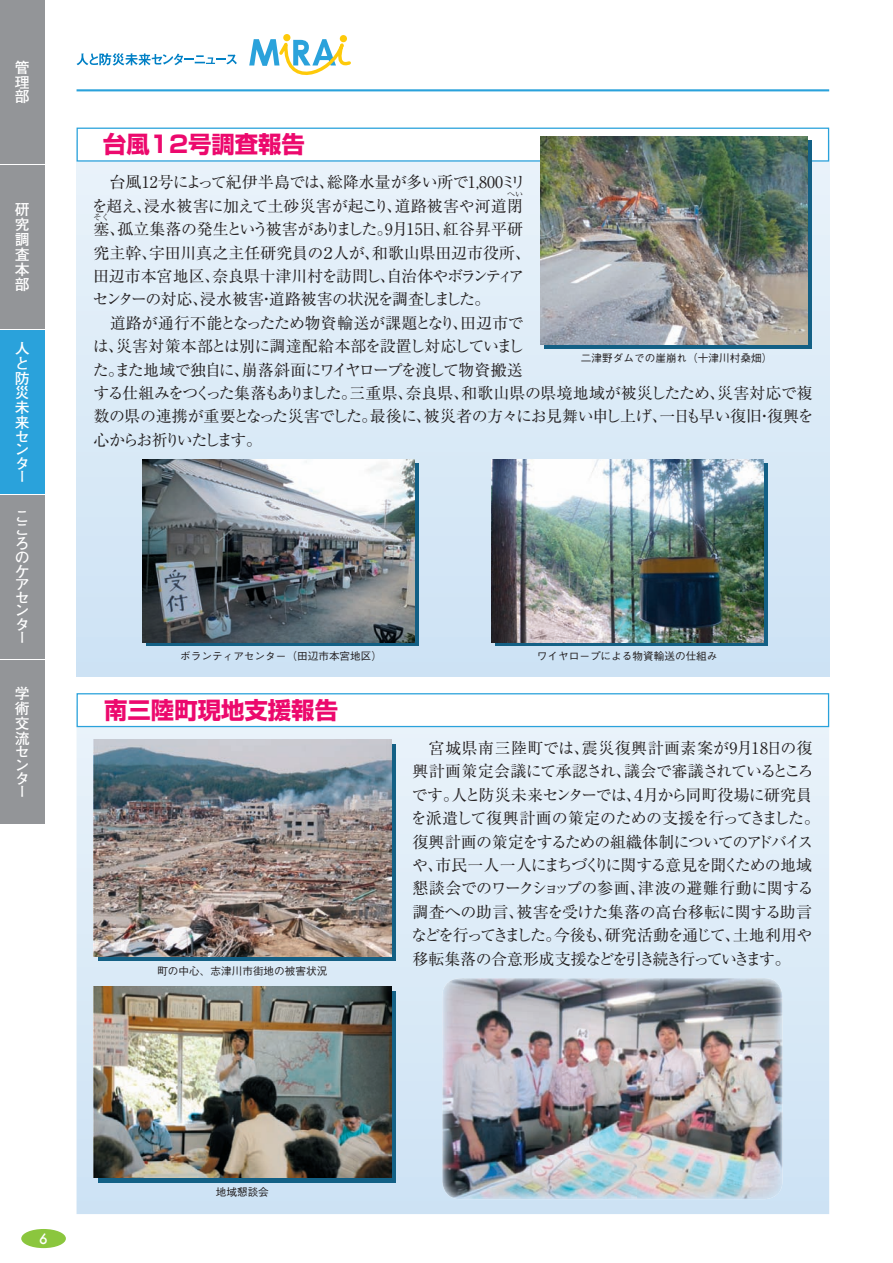
<style>
.page{position:relative;width:893px;height:1263px;background:#fff}
.page>*{position:absolute;margin:0;border:0;box-sizing:border-box;transform-origin:0 0}
.t1{font:700 23.4px "Shin Go Pro";color:#ec096d}
.t2{font:15.9px/23.4px "Ryumin Pro";letter-spacing:-.03em;color:#231f20}
.t3{font:15.9px/23.4px "Ryumin Pro";letter-spacing:-.01em;color:#231f20}
.t4{font:700 14.85px/14.1px "Futo Go B101 Pro";color:#fff;text-align:justify}
.t5{font:500 13.8px "Futura";color:#fff}
.t6{font:500 10.65px "Gothic BBB Pro";color:#231f20}
.t7{font:7.95px "Ryumin Pro";color:#231f20}
</style>
<div class="page">
<div style="left:0;top:0;width:45px;height:164px;background:#939598"></div>
<div style="left:0;top:165px;width:45px;height:164px;background:#939598"></div>
<div style="left:0;top:330px;width:45px;height:164px;background:#2aa2db"></div>
<div style="left:0;top:495px;width:45px;height:164px;background:#939598"></div>
<div style="left:0;top:660px;width:45px;height:164px;background:#939598"></div>
<div style="left:77px;top:140px;width:752px;height:536px;background:linear-gradient(to bottom,#ebf4fb,#cbe1f3)"></div>
<div style="left:77px;top:128px;width:752px;height:34px;background:#fff;border:1px solid #2aa2db"></div>
<svg style="left:77px;top:727px;width:752px;height:487px;background:#dcebf7"></svg>
<svg style="left:249px;top:34px;width:102px;height:41px"></svg>
<div style="left:283px;top:34px;width:7px;height:7px;background:#feca0a;border-radius:50%"></div>
<div style="left:340px;top:35px;width:7px;height:7px;background:#feca0a;border-radius:50%"></div>
<svg style="left:77px;top:53px;width:160px;height:13px"></svg>
<hr style="left:77px;top:89px;width:752px;height:2px;background:#2aa2db">
<svg style="left:495px;top:463px;width:272px;height:183px;background:#2a6781"></svg>
<div style="left:147px;top:463px;width:272px;height:183px;background:linear-gradient(to right,#136085,#136085)"></div>
<svg style="left:544px;top:140px;width:268px;height:209px;background:#256989"></svg>
<div style="left:98px;top:744px;width:297px;height:217px;background:#136085"></div>
<div style="left:98px;top:991px;width:297px;height:191px;background:#136085"></div>
<img style="left:491px;top:459px;width:272px;height:183px">
<img style="left:142px;top:459px;width:273px;height:183px">
<img style="left:540px;top:136px;width:268px;height:208px">
<img style="left:94px;top:740px;width:297px;height:217px">
<img style="left:94px;top:986px;width:297px;height:192px">
<img style="left:442px;top:978px;width:340px;height:221px">
<div style="left:77px;top:693px;width:752px;height:34px;background:#fff;border:1px solid #2aa2db"></div>
<div style="left:21px;top:1229px;width:45px;height:19px;background:#8bc63e;border-radius:50%"></div>
<p class="t4" style="left:15px;top:58px;width:16px;line-height:14.9px">管理部</p>
<p class="t4" style="left:15px;top:200px;width:16px;line-height:14.9px">研究調査本部</p>
<p class="t4" style="left:15px;top:340px;width:16px;text-align:left">人と防災未来センター</p>
<p class="t4" style="left:15px;top:508px;width:15px;line-height:13.5px">こころのケアセンター</p>
<p class="t4" style="left:15px;top:684px;width:16px">学術交流センター</p>
<h1 class="t1" style="left:103px;top:126px;width:203px">台風12号調査報告</h1>
<p class="t3" style="left:92px;top:170px;width:436px">　台風12号によって紀伊半島では、総降水量が多い所で1,800ミリを超え、浸水被害に加えて土砂災害が起こり、道路被害や河道閉</p>
<p class="t7" style="left:507px;top:188px;width:17px">へい</p>
<p class="t2" style="left:94px;top:216px;width:431px">塞、孤立集落の発生という被害がありました。9月15日、紅谷昇平研</p>
<p class="t7" style="left:94px;top:211px;width:17px">そく</p>
<p class="t2" style="left:93px;top:240px;width:722px">究主幹、宇田川真之主任研究員の２人が、和歌山県田辺市役所、<br>田辺市本宮地区、奈良県十津川村を訪問し、自治体やボランティア<br>センターの対応、浸水被害・道路被害の状況を調査しました。<br>　道路が通行不能となったため物資輸送が課題となり、田辺市で<br>は、災害対策本部とは別に調達配給本部を設置し対応していまし<br>た。また地域で独自に、崩落斜面にワイヤロープを渡して物資搬送<br>する仕組みをつくった集落もありました。三重県、奈良県、和歌山県の県境地域が被災したため、災害対応で複数の県の連携が重要となった災害でした。最後に、被災者の方々にお見舞い申し上げ、一日も早い復旧・復興を心からお祈りいたします。</p>
<p class="t6" style="left:581px;top:350px;width:193px">二津野ダムでの崖崩れ（十津川村桑畑）</p>
<p class="t6" style="left:180px;top:647px;width:203px">ボランティアセンター（田辺市本宮地区）</p>
<p class="t6" style="left:537px;top:647px;width:182px">ワイヤロープによる物資輸送の仕組み</p>
<h1 class="t1" style="left:104px;top:692px;width:235px">南三陸町現地支援報告</h1>
<p class="t6" style="left:157px;top:962px;width:172px">町の中心、志津川市街地の被害状況</p>
<p class="t2" style="left:411px;top:735px;width:411px">　宮城県南三陸町では、震災復興計画素案が9月18日の復興計画策定会議にて承認され、議会で審議されているところです。人と防災未来センターでは、４月から同町役場に研究員を派遣して復興計画の策定のための支援を行ってきました。復興計画の策定をするための組織体制についてのアドバイスや、市民一人一人にまちづくりに関する意見を聞くための地域懇談会でのワークショップの参画、津波の避難行動に関する調査への助言、被害を受けた集落の高台移転に関する助言などを行ってきました。今後も、研究活動を通じて、土地利用や移転集落の合意形成支援などを引き続き行っていきます。</p>
<p class="t5" style="left:39px;top:1229px;width:10px">6</p>
<p class="t6" style="left:216px;top:1183px;width:55px">地域懇談会</p>
</div>
